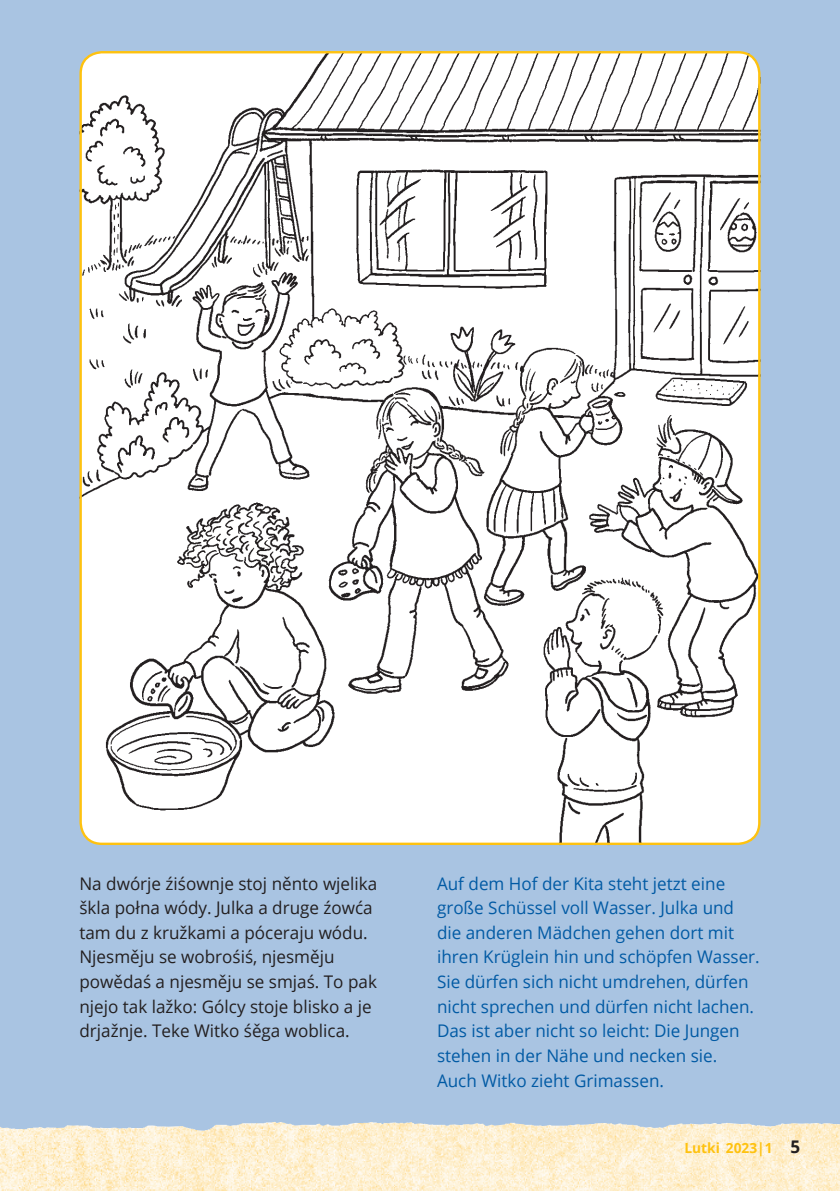
<style>
.page{position:relative;width:840px;height:1191px;background:#fff}
.page>*{position:absolute;margin:0;border:0;box-sizing:border-box;transform-origin:0 0}
.t1{font:17.4px/24.6px "Open Sans";color:#015aa4}
.t2{font:17.4px/24.6px "Open Sans";color:#231f20}
.t3{font:700 14px "Open Sans";color:#fec210}
.s1{font-size:17.4px;color:#231f20}
</style>
<div class="page">
<div style="left:0;top:0;width:839px;height:1191px;background:#a9c4e2"></div>
<img style="left:82px;top:51px;width:678px;height:794px">
<img style="left:0;top:1122px;width:839px;height:69px">
<p class="t2" style="left:79px;top:870px;width:299px">Na dwórje źiśownje stoj něnto wjelika škla połna wódy. Julka a druge źowća tam du z kružkami a póceraju wódu.<br>Njesměju se wobrośiś, njesměju powědaś a njesměju se smjaś. To pak njejo tak lažko: Gólcy stoje blisko a je drjažnje. Teke Witko śěga woblica.</p>
<p class="t1" style="left:437px;top:870px;width:324px">Auf dem Hof der Kita steht jetzt eine große Schüssel voll Wasser. Julka und die anderen Mädchen gehen dort mit ihren Krüglein hin und schöpfen Wasser.<br>Sie dürfen sich nicht umdrehen, dürfen nicht sprechen und dürfen nicht lachen.<br>Das ist aber nicht so leicht: Die Jungen stehen in der Nähe und necken sie.<br>Auch Witko zieht Grimassen.</p>
<p class="t3" style="left:684px;top:1138px;width:117px">Lutki 2023|1 <span class="s1">5</span></p>
</div>
